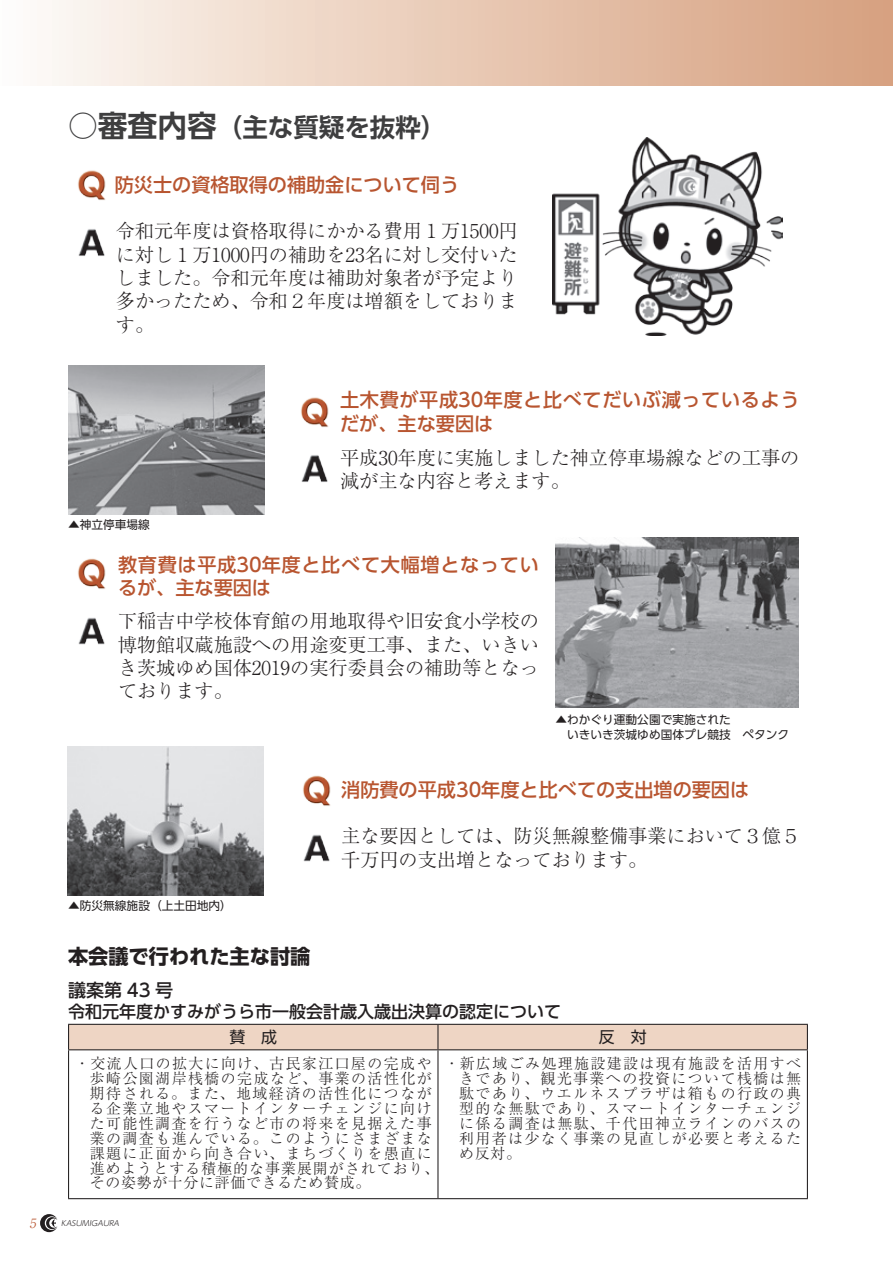
<style>
.page{position:relative;width:893px;height:1263px;background:#fff}
.page>*{position:absolute;margin:0;border:0;box-sizing:border-box;transform-origin:0 0}
.t1{font:700 29.7px "UD Shin Go Pro De";color:#3e3e3f}
.t2{font:700 25.5px "UD Shin Go Pro De";color:#3e3e3f}
.t3{font:700 20.25px "UD Shin Go Pro";color:#231f20}
.t4{font:300 19.2px/23.4px "Ryumin Pr 6 N";color:#231f20}
.t5{font:500 19.2px/23.4px "UD Shin Go Pro";letter-spacing:.035em;color:#b85530}
.t6{font:500 19.2px "UD Shin Go Pro";color:#b85530}
.t7{font:500 18px "UD Shin Go Pro";color:#231f20}
.t8{font:500 16.95px "UD Shin Go Pro";color:#231f20}
.t9{font:15.9px "UD Shin Go Pro";color:#231f20}
.t10{font:300 14.85px/14.9px "Ryumin Pr 6 N";letter-spacing:.1em;color:#231f20}
.t11{font:italic 300 12.75px "Ryumin Pr 6";color:#b85530}
.t12{font:11.7px/14.9px "UD Shin Go Pro";color:#231f20}
.t13{font:italic 300 7.5px "UD Shin Go Pro";color:#231f20}
</style>
<div class="page">
<svg style="left:40px;top:1214px;width:17px;height:18px"></svg>
<div style="left:0;top:0;width:893px;height:85px;background:linear-gradient(to right,#fdfaf7,#d69e7c)"></div>
<div style="left:68px;top:1024px;width:740px;height:25px;background:#eed5c4"></div>
<hr style="left:68px;top:1049px;width:370px;height:1px;background:#231f20">
<hr style="left:68px;top:1050px;width:1px;height:148px;background:#231f20">
<hr style="left:438px;top:1049px;width:370px;height:1px;background:#231f20">
<hr style="left:437px;top:1050px;width:1px;height:148px;background:#231f20">
<hr style="left:807px;top:1050px;width:1px;height:148px;background:#231f20">
<hr style="left:68px;top:1198px;width:370px;height:1px;background:#231f20">
<hr style="left:438px;top:1198px;width:370px;height:1px;background:#231f20">
<img style="left:301px;top:397px;width:28px;height:30px">
<img style="left:78px;top:170px;width:28px;height:30px">
<img style="left:78px;top:558px;width:28px;height:31px">
<img style="left:303px;top:775px;width:28px;height:31px">
<img style="left:78px;top:229px;width:27px;height:27px">
<img style="left:78px;top:617px;width:27px;height:28px">
<img style="left:303px;top:834px;width:27px;height:28px">
<img style="left:301px;top:455px;width:27px;height:27px">
<img style="left:553px;top:137px;width:229px;height:198px">
<img style="left:556px;top:537px;width:242px;height:170px">
<img style="left:68px;top:747px;width:195px;height:148px">
<img style="left:69px;top:366px;width:195px;height:148px">
<p class="t11" style="left:30px;top:1213px;width:11px">5</p>
<h1 class="t1" style="left:68px;top:101px;width:150px">○審査内容</h1>
<h2 class="t2" style="left:217px;top:106px;width:231px">（主な質疑を抜粋(</h2>
<p class="t6" style="left:115px;top:169px;width:346px">防災士の資格取得の補助金について伺う</p>
<p class="t4" style="left:116px;top:218px;width:403px;text-align:justify">令和元年度は資格取得にかかる費用１万1500円に対し１万1000円の補助を23名に対し交付いたしました。令和元年度は補助対象者が予定より多かったため、令和２年度は増額をしております。</p>
<p class="t5" style="left:340px;top:388px;width:461px">土木費が平成30年度と比べてだいぶ減っているようだが、主な要因は</p>
<p class="t4" style="left:340px;top:445px;width:461px">平成30年度に実施しました神立停車場線などの工事の減が主な内容と考えます。</p>
<p class="t12" style="left:68px;top:516px;width:83px">▲神立停車場線</p>
<p class="t5" style="left:118px;top:552px;width:422px">教育費は平成30年度と比べて大幅増となっているが、主な要因は</p>
<p class="t4" style="left:118px;top:608px;width:422px;text-align:justify">下稲吉中学校体育館の用地取得や旧安食小学校の博物館収蔵施設への用途変更工事、また、いきいき茨城ゆめ国体2019の実行委員会の補助等となっております。</p>
<p class="t12" style="left:555px;top:712px;width:235px">▲わかぐり運動公園で実施された<br>　いきいき茨城ゆめ国体プレ競技　ペタンク</p>
<p class="t12" style="left:68px;top:897px;width:165px">▲防災無線施設（上土田地内(</p>
<p class="t6" style="left:341px;top:774px;width:409px">消防費の平成30年度と比べての支出増の要因は</p>
<p class="t4" style="left:341px;top:823px;width:461px">主な要因としては、防災無線整備事業において３億５千万円の支出増となっております。</p>
<h3 class="t3" style="left:68px;top:939px;width:244px">本会議で行われた主な討論</h3>
<p class="t7" style="left:68px;top:976px;width:107px">議案第 43 号</p>
<p class="t8" style="left:68px;top:997px;width:495px">令和元年度かすみがうら市一般会計歳入歳出決算の認定について</p>
<p class="t9" style="left:229px;top:1024px;width:49px">賛　成</p>
<p class="t10" style="left:90px;top:1055px;width:351px;text-indent:-15px">・交流人口の拡大に向け、古民家江口屋の完成や歩崎公園湖岸桟橋の完成など、事業の活性化が期待される。また、地域経済の活性化につながる企業立地やスマートインターチェンジに向けた可能性調査を行うなど市の将来を見据えた事業の調査も進んでいる。このようにさまざまな課題に正面から向き合い、まちづくりを愚直に進めようとする積極的な事業展開がされており、その姿勢が十分に評価できるため賛成。</p>
<p class="t10" style="left:459px;top:1055px;width:343px;text-align:justify;text-indent:-15px">・新広域ごみ処理施設建設は現有施設を活用すべきであり、観光事業への投資について桟橋は無駄であり、ウエルネスプラザは箱もの行政の典型的な無駄であり、スマートインターチェンジに係る調査は無駄、千代田神立ラインのバスの利用者は少なく事業の見直しが必要と考えるため反対。</p>
<p class="t9" style="left:599px;top:1024px;width:49px">反　対</p>
<p class="t13" style="left:61px;top:1217px;width:62px">KASUMIGAURA</p>
</div>
